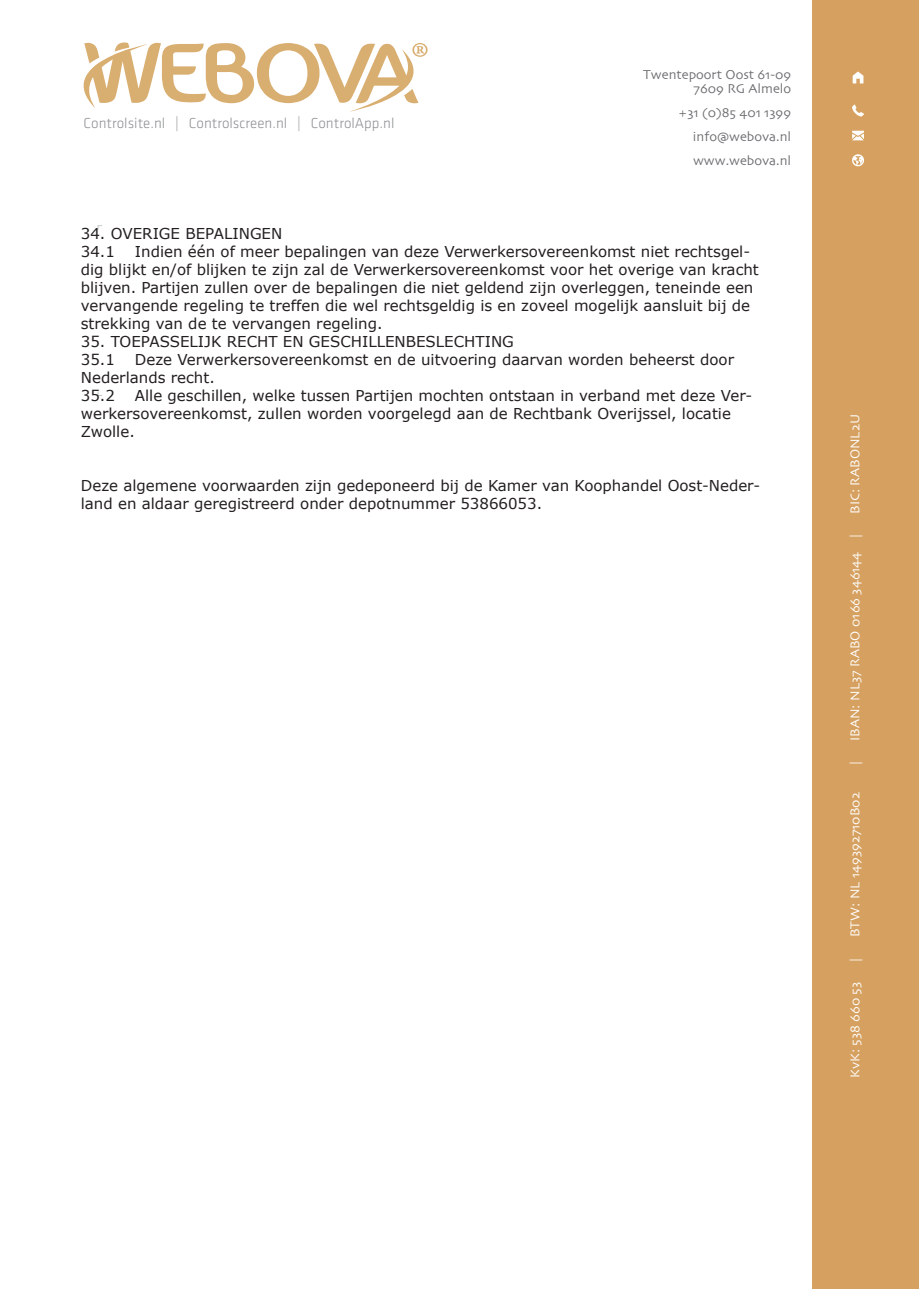
<style>
.page{position:relative;width:919px;height:1289px;background:#fff}
.page>*{position:absolute;margin:0;border:0;box-sizing:border-box;transform-origin:0 0}
.t1{font:15px/18px "Verdana";color:#231f20}
.t2{font:300 15px "Klavika";color:#8f9194}
.t3{font:13.5px "Skia Regular 1 1";color:#6c6d70}
.t4{font:13.5px "Skia Regular 1 1";color:#fff}
</style>
<div class="page">
<div style="left:812px;top:0;width:106px;height:1288px;background:#d6a160"></div>
<svg style="left:852px;top:105px;width:11px;height:11px"></svg>
<svg style="left:852px;top:72px;width:11px;height:11px"></svg>
<svg style="left:852px;top:154px;width:12px;height:12px"></svg>
<svg style="left:852px;top:131px;width:11px;height:9px"></svg>
<svg style="left:83px;top:42px;width:345px;height:70px"></svg>
<p class="t2" style="left:84px;top:115px;width:312px">Controlsite.nl | Controlscreen.nl | ControlApp.nl</p>
<p class="t3" style="left:643px;top:67px;width:149px">Twentepoort Oost 61-09</p>
<p class="t3" style="left:693px;top:80px;width:99px">7609 RG Almelo</p>
<p class="t3" style="left:678px;top:104px;width:115px">+31 (0)85 401 1399</p>
<p class="t3" style="left:693px;top:128px;width:100px">info@webova.nl</p>
<p class="t3" style="left:693px;top:152px;width:100px">www.webova.nl</p>
<p class="t1" style="left:81px;top:224px;width:203px">34. OVERIGE BEPALINGEN</p>
<p class="t1" style="left:81px;top:242px;width:36px">34.1</p>
<p class="t1" style="left:81px;top:242px;width:679px;text-indent:54px">Indien één of meer bepalingen van deze Verwerkersovereenkomst niet rechtsgel&shy;dig blijkt en/of blijken te zijn zal de Verwerkersovereenkomst voor het overige van kracht blijven. Partijen zullen over de bepalingen die niet geldend zijn overleggen, teneinde een vervangende regeling te treffen die wel rechtsgeldig is en zoveel mogelijk aansluit bij de strekking van de te vervangen regeling.</p>
<p class="t1" style="left:81px;top:332px;width:434px">35. TOEPASSELIJK RECHT EN GESCHILLENBESLECHTING</p>
<p class="t1" style="left:81px;top:350px;width:36px">35.1</p>
<p class="t1" style="left:81px;top:350px;width:654px;text-indent:54px">Deze Verwerkersovereenkomst en de uitvoering daarvan worden beheerst door<br>Nederlands recht.</p>
<p class="t1" style="left:81px;top:386px;width:36px">35.2</p>
<p class="t1" style="left:81px;top:386px;width:673px;text-indent:54px">Alle geschillen, welke tussen Partijen mochten ontstaan in verband met deze Ver&shy;werkersovereenkomst, zullen worden voorgelegd aan de Rechtbank Overijssel, locatie<br>Zwolle.</p>
<p class="t1" style="left:81px;top:476px;width:681px">Deze algemene voorwaarden zijn gedeponeerd bij de Kamer van Koophandel Oost-Neder&shy;land en aldaar geregistreerd onder depotnummer 53866053.</p>
<p class="t4" style="left:846px;top:514px;width:101px;rotate:-90deg">BIC: RABONL2U</p>
<p class="t4" style="left:846px;top:741px;width:208px;rotate:-90deg">IBAN: NL37 RABO 0166 346144 |</p>
<p class="t4" style="left:846px;top:765px;width:5px;rotate:-90deg">|</p>
<p class="t4" style="left:846px;top:937px;width:147px;rotate:-90deg">BTW: NL 149392710B02</p>
<p class="t4" style="left:846px;top:961px;width:5px;rotate:-90deg">|</p>
<p class="t4" style="left:846px;top:1077px;width:97px;rotate:-90deg">KvK: 538 660 53</p>
</div>
